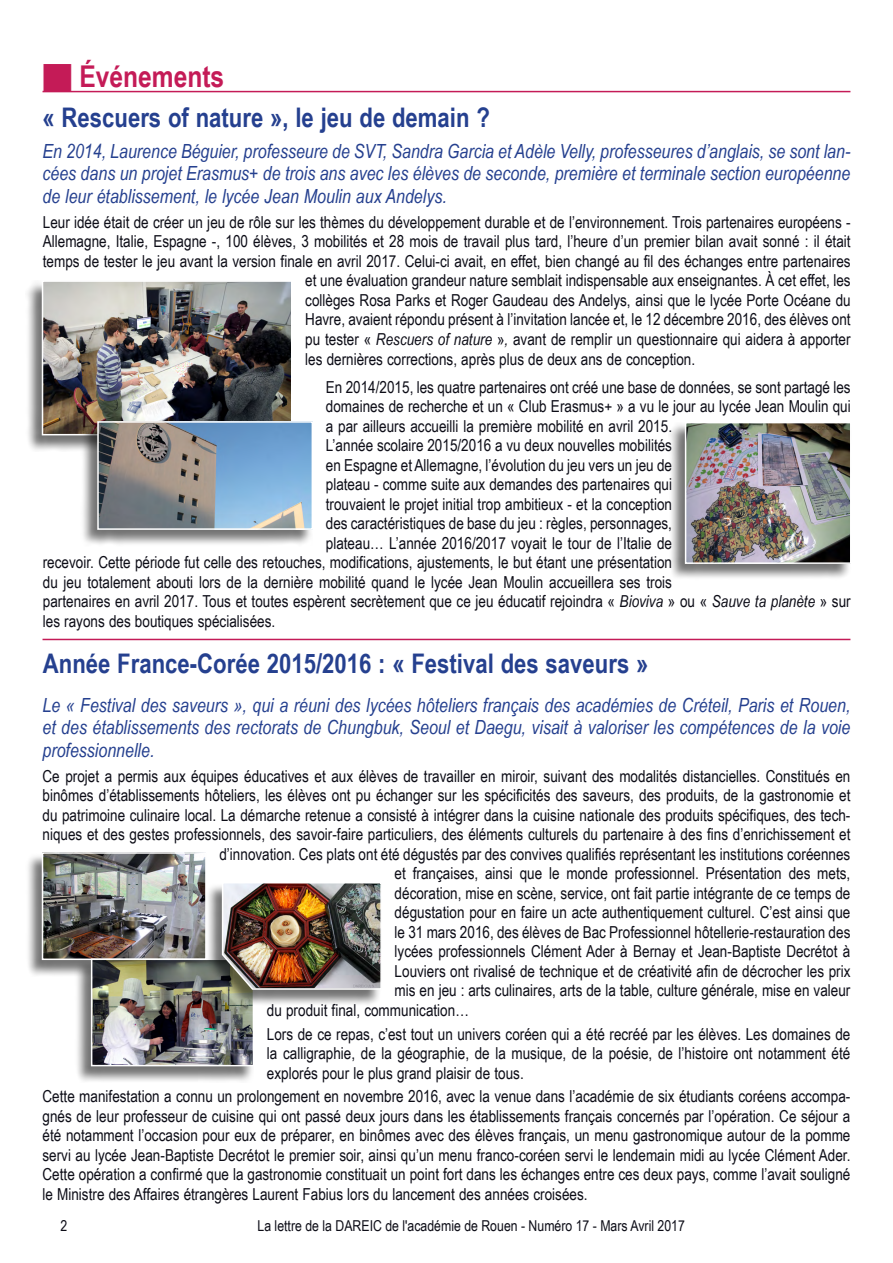
<style>
.page{position:relative;width:893px;height:1263px;background:#fff}
.page>*{position:absolute;margin:0;border:0;box-sizing:border-box;transform-origin:0 0}
.t1{font:700 30px "Arial Narrow";color:#c41b57}
.t2{font:700 27px "Arial Narrow";color:#25408f}
.t3{font:italic 19.5px/22.5px "Arial Narrow";color:#25408f;text-align:justify}
.t4{font:16.5px/19.5px "Arial Narrow";color:#0d0d17;text-align:justify}
.t5{font:15px "Arial Narrow";color:#0d0d17}
.s1{font-style:italic}
</style>
<div class="page">
<hr style="left:43px;top:91px;width:807px;height:1px;background:#c41b57">
<hr style="left:43px;top:639px;width:807px;height:1px;background:#c41b57">
<div style="left:25px;top:281px;width:267px;height:171px;background:#000;opacity:.55"></div>
<img style="left:45px;top:283px;width:244px;height:149px">
<div style="left:42px;top:280px;width:250px;height:155px;border:2px solid #fff"></div>
<div style="left:25px;top:853px;width:181px;height:123px;background:#000;opacity:.55"></div>
<img style="left:45px;top:855px;width:159px;height:102px">
<div style="left:42px;top:852px;width:165px;height:108px;border:2px solid #fff"></div>
<div style="left:74px;top:959px;width:180px;height:124px;background:#000;opacity:.55"></div>
<img style="left:94px;top:961px;width:157px;height:102px">
<div style="left:91px;top:958px;width:163px;height:108px;border:2px solid #fff"></div>
<div style="left:205px;top:882px;width:177px;height:124px;background:#000;opacity:.55"></div>
<img style="left:221px;top:882px;width:161px;height:108px">
<div style="left:80px;top:422px;width:233px;height:124px;background:#000;opacity:.55"></div>
<img style="left:100px;top:424px;width:210px;height:103px">
<div style="left:97px;top:421px;width:216px;height:109px;border:2px solid #fff"></div>
<div style="left:668px;top:422px;width:183px;height:159px;background:#000;opacity:.55"></div>
<img style="left:688px;top:425px;width:160px;height:136px">
<div style="left:685px;top:422px;width:166px;height:142px;border:2px solid #fff"></div>
<h1 class="t1" style="left:43px;top:53px;width:183px">■ Événements</h1>
<h2 class="t2" style="left:43px;top:97px;width:449px">« Rescuers of nature », le jeu de demain ?</h2>
<p class="t3" style="left:43px;top:139px;width:809px">En 2014, Laurence Béguier, professeure de SVT, Sandra Garcia et Adèle Velly, professeures d’anglais, se sont lan&shy;cées dans un projet Erasmus+ de trois ans avec les élèves de seconde, première et terminale section européenne de leur établissement, le lycée Jean Moulin aux Andelys.</p>
<p class="t4" style="left:43px;top:212px;width:809px">Leur idée était de créer un jeu de rôle sur les thèmes du développement durable et de l’environnement. Trois partenaires européens -</p>
<p class="t4" style="left:43px;top:231px;width:809px">Allemagne, Italie, Espagne -, 100 élèves, 3 mobilités et 28 mois de travail plus tard, l’heure d’un premier bilan avait sonné : il était</p>
<p class="t4" style="left:43px;top:251px;width:809px">temps de tester le jeu avant la version finale en avril 2017. Celui-ci avait, en effet, bien changé au fil des échanges entre partenaires</p>
<p class="t4" style="left:305px;top:270px;width:547px">et une évaluation grandeur nature semblait indispensable aux enseignantes. À cet effet, les</p>
<p class="t4" style="left:305px;top:290px;width:547px">collèges Rosa Parks et Roger Gaudeau des Andelys, ainsi que le lycée Porte Océane du</p>
<p class="t4" style="left:305px;top:309px;width:547px">Havre, avaient répondu présent à l’invitation lancée et, le 12 décembre 2016, des élèves ont</p>
<p class="t4" style="left:305px;top:329px;width:547px">pu tester « <span class="s1">Rescuers of nature</span> »<span class="s1">,</span> avant de remplir un questionnaire qui aidera à apporter</p>
<p class="t4" style="left:305px;top:348px;width:392px">les dernières corrections, après plus de deux ans de conception.</p>
<p class="t4" style="left:326px;top:376px;width:526px">En 2014/2015, les quatre partenaires ont créé une base de données, se sont partagé les</p>
<p class="t4" style="left:326px;top:396px;width:526px">domaines de recherche et un « Club Erasmus+ » a vu le jour au lycée Jean Moulin qui</p>
<p class="t4" style="left:326px;top:415px;width:348px">a par ailleurs accueilli la première mobilité en avril 2015.</p>
<p class="t4" style="left:326px;top:435px;width:348px">L’année scolaire 2015/2016 a vu deux nouvelles mobilités</p>
<p class="t4" style="left:326px;top:454px;width:348px">en Espagne et Allemagne, l’évolution du jeu vers un jeu de</p>
<p class="t4" style="left:326px;top:474px;width:348px">plateau - comme suite aux demandes des partenaires qui</p>
<p class="t4" style="left:326px;top:493px;width:348px">trouvaient le projet initial trop ambitieux - et la conception</p>
<p class="t4" style="left:326px;top:513px;width:348px">des caractéristiques de base du jeu : règles, personnages,</p>
<p class="t4" style="left:326px;top:532px;width:348px">plateau… L’année 2016/2017 voyait le tour de l’Italie de</p>
<p class="t4" style="left:43px;top:552px;width:631px">recevoir. Cette période fut celle des retouches, modifications, ajustements, le but étant une présentation</p>
<p class="t4" style="left:43px;top:571px;width:631px">du jeu totalement abouti lors de la dernière mobilité quand le lycée Jean Moulin accueillera ses trois</p>
<p class="t4" style="left:43px;top:591px;width:809px">partenaires en avril 2017. Tous et toutes espèrent secrètement que ce jeu éducatif rejoindra « <span class="s1">Bioviva</span> » ou « <span class="s1">Sauve ta planète</span> » sur</p>
<p class="t4" style="left:43px;top:610px;width:234px">les rayons des boutiques spécialisées.</p>
<h2 class="t2" style="left:43px;top:643px;width:607px">Année France-Corée 2015/2016 : « Festival des saveurs »</h2>
<p class="t3" style="left:43px;top:693px;width:809px">Le « Festival des saveurs », qui a réuni des lycées hôteliers français des académies de Créteil, Paris et Rouen, et des établissements des rectorats de Chungbuk, Seoul et Daegu, visait à valoriser les compétences de la voie professionnelle.</p>
<p class="t4" style="left:43px;top:765px;width:809px">Ce projet a permis aux équipes éducatives et aux élèves de travailler en miroir, suivant des modalités distancielles. Constitués en</p>
<p class="t4" style="left:43px;top:785px;width:809px">binômes d’établissements hôteliers, les élèves ont pu échanger sur les spécificités des saveurs, des produits, de la gastronomie et</p>
<p class="t4" style="left:43px;top:804px;width:809px">du patrimoine culinaire local. La démarche retenue a consisté à intégrer dans la cuisine nationale des produits spécifiques, des tech-</p>
<p class="t4" style="left:43px;top:824px;width:809px">niques et des gestes professionnels, des savoir-faire particuliers, des éléments culturels du partenaire à des fins d’enrichissement et</p>
<p class="t4" style="left:219px;top:843px;width:632px">d’innovation. Ces plats ont été dégustés par des convives qualifiés représentant les institutions coréennes</p>
<p class="t4" style="left:395px;top:863px;width:457px">et françaises, ainsi que le monde professionnel. Présentation des mets,</p>
<p class="t4" style="left:395px;top:882px;width:457px">décoration, mise en scène, service, ont fait partie intégrante de ce temps de</p>
<p class="t4" style="left:395px;top:902px;width:457px">dégustation pour en faire un acte authentiquement culturel. C’est ainsi que</p>
<p class="t4" style="left:395px;top:921px;width:457px">le 31 mars 2016, des élèves de Bac Professionnel hôtellerie-restauration des</p>
<p class="t4" style="left:395px;top:941px;width:457px">lycées professionnels Clément Ader à Bernay et Jean-Baptiste Decrétot à</p>
<p class="t4" style="left:395px;top:960px;width:457px">Louviers ont rivalisé de technique et de créativité afin de décrocher les prix</p>
<p class="t4" style="left:395px;top:980px;width:457px">mis en jeu : arts culinaires, arts de la table, culture générale, mise en valeur</p>
<p class="t4" style="left:267px;top:999px;width:203px">du produit final, communication…</p>
<p class="t4" style="left:267px;top:1023px;width:585px">Lors de ce repas, c’est tout un univers coréen qui a été recréé par les élèves. Les domaines de la calligraphie, de la géographie, de la musique, de la poésie, de l’histoire ont notamment été explorés pour le plus grand plaisir de tous.</p>
<p class="t4" style="left:43px;top:1086px;width:809px">Cette manifestation a connu un prolongement en novembre 2016, avec la venue dans l’académie de six étudiants coréens accompa&shy;gnés de leur professeur de cuisine qui ont passé deux jours dans les établissements français concernés par l’opération. Ce séjour a été notamment l’occasion pour eux de préparer, en binômes avec des élèves français, un menu gastronomique autour de la pomme servi au lycée Jean-Baptiste Decrétot le premier soir, ainsi qu’un menu franco-coréen servi le lendemain midi au lycée Clément Ader.<br>Cette opération a confirmé que la gastronomie constituait un point fort dans les échanges entre ces deux pays, comme l’avait souligné le Ministre des Affaires étrangères Laurent Fabius lors du lancement des années croisées.</p>
<p class="t5" style="left:60px;top:1215px;width:8px">2</p>
<p class="t5" style="left:258px;top:1215px;width:429px">La lettre de la DAREIC de l'académie de Rouen - Numéro 17 - Mars Avril 2017</p>
</div>
